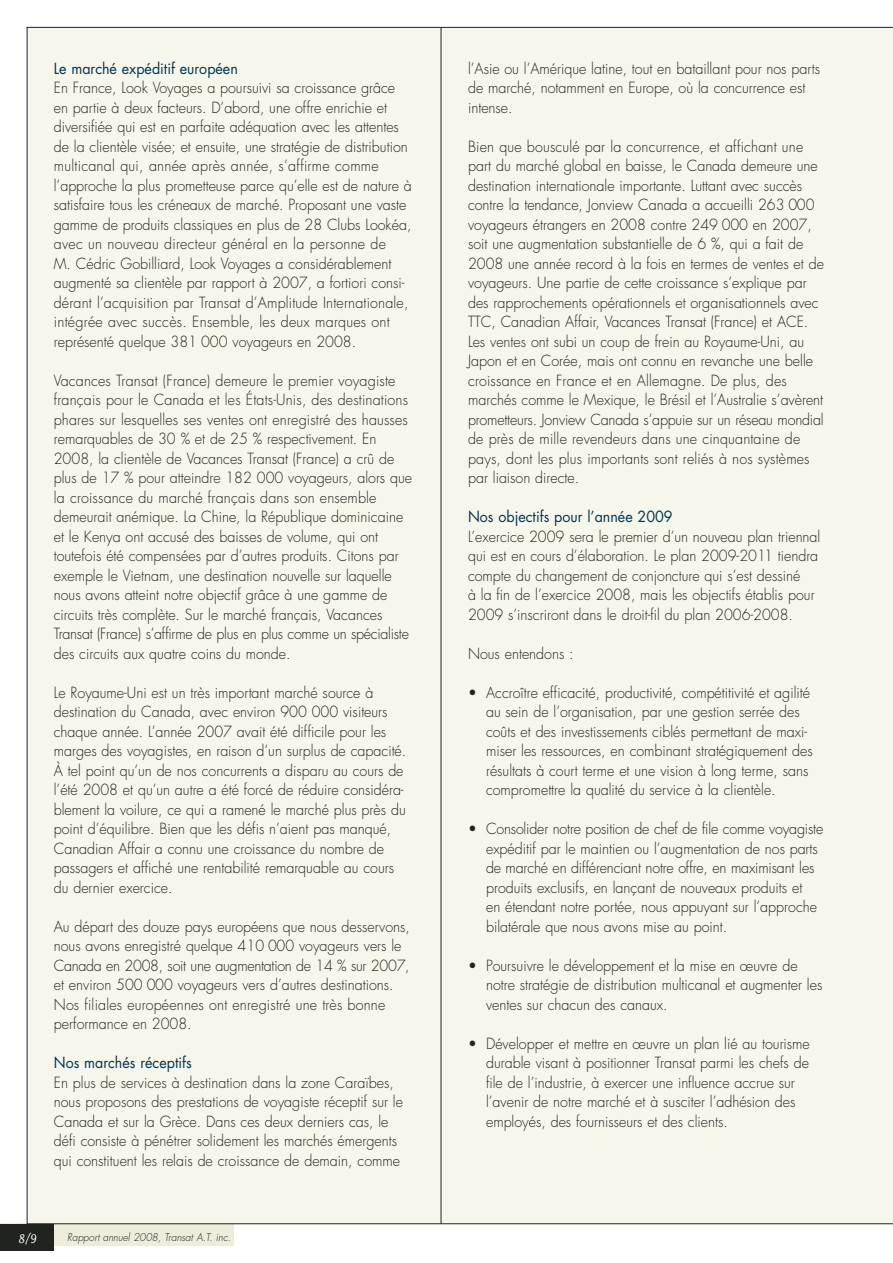
<style>
.page{position:relative;width:893px;height:1263px;background:#fff}
.page>*{position:absolute;margin:0;border:0;box-sizing:border-box;transform-origin:0 0}
.t1{font:300 15px/19.5px "Futura";color:#20231e;scale:.95 1}
.t2{font:15px "Futura";color:#003551;scale:.95 1}
.t3{font:italic 12px "Lucida Handwriting";color:#fff;scale:.85 1}
.t4{font:italic 300 10.5px "Futura";color:#20231e;scale:.95 1}
</style>
<div class="page">
<div style="left:0;top:1224px;width:234px;height:22px;background:#eeedda"></div>
<div style="left:0;top:1224px;width:54px;height:27px;background:#20231e"></div>
<div style="left:27px;top:27px;width:865px;height:1197px;background:#f7f6eb"></div>
<hr style="left:440px;top:27px;width:1px;height:1197px;background:#20231e">
<p class="t2" style="left:54px;top:61px;width:195px">Le marché expéditif européen</p>
<p class="t1" style="left:54px;top:79px;width:378px">En France, Look Voyages a poursuivi sa croissance grâce en partie à deux facteurs. D’abord, une offre enrichie et diversifiée qui est en parfaite adéquation avec les attentes de la clientèle visée; et ensuite, une stratégie de distribution multicanal qui, année après année, s’affirme comme l’approche la plus prometteuse parce qu’elle est de nature à satisfaire tous les créneaux de marché. Proposant une vaste gamme de produits classiques en plus de 28 Clubs Lookéa, avec un nouveau directeur général en la personne de<br>M. Cédric Gobilliard, Look Voyages a considérablement augmenté sa clientèle par rapport à 2007, a fortiori consi&shy;dérant l’acquisition par Transat d’Amplitude Internationale, intégrée avec succès. Ensemble, les deux marques ont représenté quelque 381 000 voyageurs en 2008.</p>
<p class="t1" style="left:54px;top:372px;width:379px">Vacances Transat (France) demeure le premier voyagiste français pour le Canada et les États-Unis, des destinations phares sur lesquelles ses ventes ont enregistré des hausses remarquables de 30 % et de 25 % respectivement. En 2008, la clientèle de Vacances Transat (France) a crû de plus de 17 % pour atteindre 182 000 voyageurs, alors que la croissance du marché français dans son ensemble demeurait anémique. La Chine, la République dominicaine et le Kenya ont accusé des baisses de volume, qui ont toutefois été compensées par d’autres produits. Citons par exemple le Vietnam, une destination nouvelle sur laquelle nous avons atteint notre objectif grâce à une gamme de circuits très complète. Sur le marché français, Vacances Transat (France) s’affirme de plus en plus comme un spécialiste des circuits aux quatre coins du monde.</p>
<p class="t1" style="left:54px;top:684px;width:372px">Le Royaume-Uni est un très important marché source à destination du Canada, avec environ 900 000 visiteurs chaque année. L’année 2007 avait été difficile pour les marges des voyagistes, en raison d’un surplus de capacité.<br>À tel point qu’un de nos concurrents a disparu au cours de l’été 2008 et qu’un autre a été forcé de réduire considéra&shy;blement la voilure, ce qui a ramené le marché plus près du point d’équilibre. Bien que les défis n’aient pas manqué, Canadian Affair a connu une croissance du nombre de passagers et affiché une rentabilité remarquable au cours du dernier exercice.</p>
<p class="t1" style="left:54px;top:918px;width:376px">Au départ des douze pays européens que nous desservons, nous avons enregistré quelque 410 000 voyageurs vers le Canada en 2008, soit une augmentation de 14 % sur 2007, et environ 500 000 voyageurs vers d’autres destinations.<br>Nos filiales européennes ont enregistré une très bonne performance en 2008.</p>
<p class="t2" style="left:54px;top:1056px;width:147px">Nos marchés réceptifs</p>
<p class="t1" style="left:54px;top:1074px;width:369px">En plus de services à destination dans la zone Caraïbes, nous proposons des prestations de voyagiste réceptif sur le Canada et sur la Grèce. Dans ces deux derniers cas, le défi consiste à pénétrer solidement les marchés émergents qui constituent les relais de croissance de demain, comme</p>
<p class="t3" style="left:18px;top:1233px;width:23px">8/9</p>
<p class="t4" style="left:67px;top:1233px;width:176px">Rapport annuel 2008, Transat A.T. inc.</p>
<p class="t1" style="left:468px;top:60px;width:372px">l’Asie ou l’Amérique latine, tout en bataillant pour nos parts de marché, notamment en Europe, où la concurrence est intense.</p>
<p class="t1" style="left:468px;top:138px;width:376px">Bien que bousculé par la concurrence, et affichant une part du marché global en baisse, le Canada demeure une destination internationale importante. Luttant avec succès contre la tendance, Jonview Canada a accueilli 263 000 voyageurs étrangers en 2008 contre 249 000 en 2007, soit une augmentation substantielle de 6 %, qui a fait de 2008 une année record à la fois en termes de ventes et de voyageurs. Une partie de cette croissance s’explique par des rapprochements opérationnels et organisationnels avec TTC, Canadian Affair, Vacances Transat (France) et ACE.<br>Les ventes ont subi un coup de frein au Royaume-Uni, au Japon et en Corée, mais ont connu en revanche une belle croissance en France et en Allemagne. De plus, des marchés comme le Mexique, le Brésil et l’Australie s’avèrent prometteurs. Jonview Canada s’appuie sur un réseau mondial de près de mille revendeurs dans une cinquantaine de pays, dont les plus importants sont reliés à nos systèmes par liaison directe.</p>
<p class="t2" style="left:468px;top:510px;width:217px">Nos objectifs pour l’année 2009</p>
<p class="t1" style="left:468px;top:528px;width:372px">L’exercice 2009 sera le premier d’un nouveau plan triennal qui est en cours d’élaboration. Le plan 2009-2011 tiendra compte du changement de conjoncture qui s’est dessiné<br>à la fin de l’exercice 2008, mais les objectifs établis pour 2009 s’inscriront dans le droit-fil du plan 2006-2008.</p>
<p class="t1" style="left:468px;top:645px;width:113px">Nous entendons :</p>
<p class="t1" style="left:486px;top:684px;width:345px;text-indent:-18px">• Accroître efficacité, productivité, compétitivité et agilité au sein de l’organisation, par une gestion serrée des coûts et des investissements ciblés permettant de maxi&shy;miser les ressources, en combinant stratégiquement des résultats à court terme et une vision à long terme, sans compromettre la qualité du service à la clientèle.</p>
<p class="t1" style="left:486px;top:820px;width:356px;text-indent:-18px">• Consolider notre position de chef de file comme voyagiste expéditif par le maintien ou l’augmentation de nos parts de marché en différenciant notre offre, en maximisant les produits exclusifs, en lançant de nouveaux produits et<br>en étendant notre portée, nous appuyant sur l’approche bilatérale que nous avons mise au point.</p>
<p class="t1" style="left:486px;top:957px;width:355px;text-indent:-18px">• Poursuivre le développement et la mise en œuvre de notre stratégie de distribution multicanal et augmenter les ventes sur chacun des canaux.</p>
<p class="t1" style="left:486px;top:1035px;width:342px;text-indent:-18px">• Développer et mettre en œuvre un plan lié au tourisme durable visant à positionner Transat parmi les chefs de file de l’industrie, à exercer une influence accrue sur l’avenir de notre marché et à susciter l’adhésion des employés, des fournisseurs et des clients.</p>
</div>
